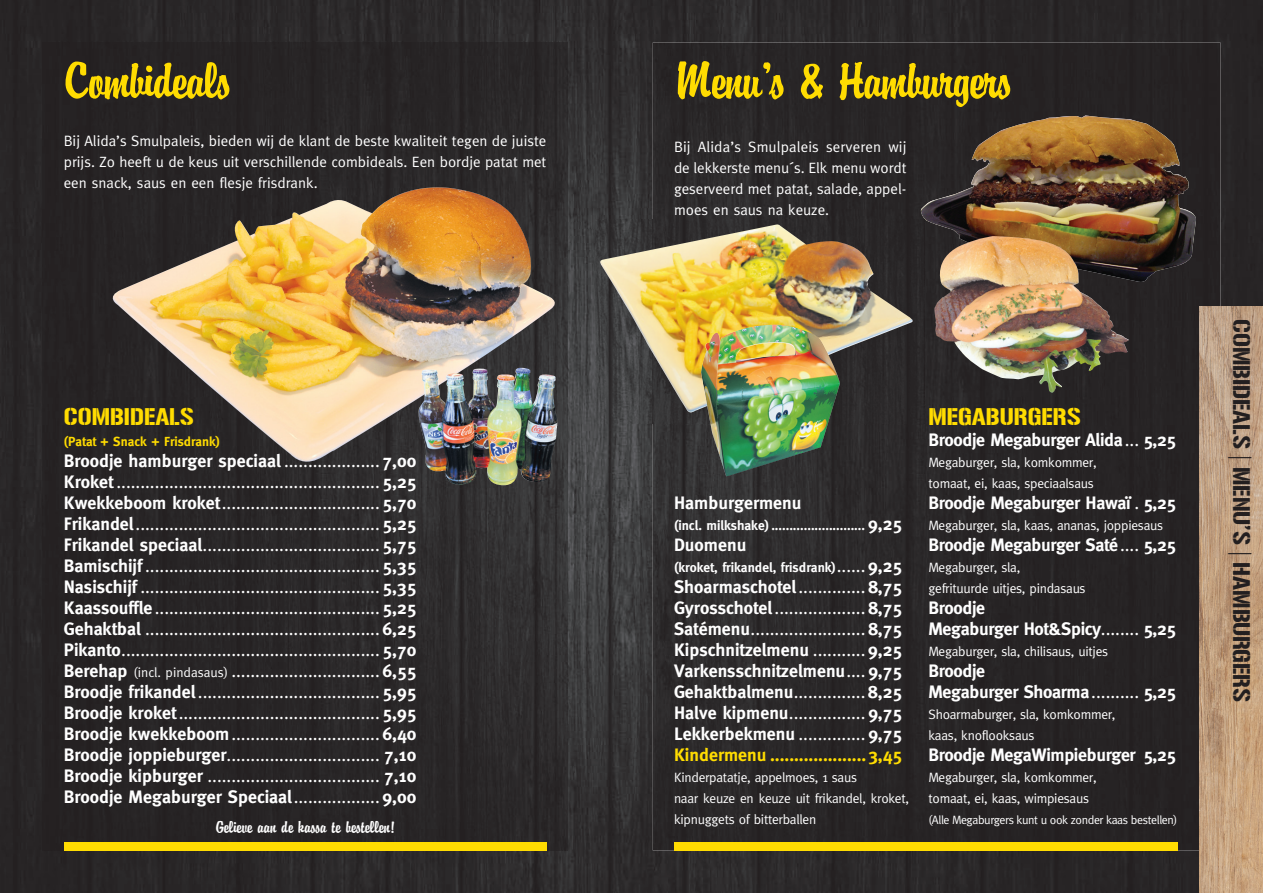
<style>
.page{position:relative;width:1263px;height:893px;background:#fff}
.page>*{position:absolute;margin:0;border:0;box-sizing:border-box;transform-origin:0 0}
.t1{font:54px "Brandyscript";letter-spacing:-.02em;color:#ffdc01}
.t2{font:24px "Gunplay";color:#231f20}
.t3{font:24px "Gunplay";color:#ffdc01}
.t4{font:18px/21px "Meta";color:#fff;text-align:justify}
.t5{font:700 18px/21px "Meta";letter-spacing:-.02em;color:#fff}
.t6{font:18px "Brandyscript";color:#fff}
.t7{font:700 18px "Meta";color:#fff}
.t8{font:15px/21px "Meta";color:#fff;text-align:justify}
.t9{font:13.5px/21px "Meta";letter-spacing:-.02em;color:#fff}
.t10{font:700 13.5px "Meta";color:#fff}
.t11{font:700 13.2px "Meta";color:#ffdc01}
.t12{font:12px "Meta";letter-spacing:-.035em;color:#fff}
.s1{font-weight:700}
.s2{font-size:13.5px}
.s3{font-size:18px}
.s4{font-weight:400;font-size:18px}
.s5{font-weight:400}
.s6{color:#ffdc01}
</style>
<div class="page">
<img style="left:0;top:0;width:1263px;height:893px">
<img style="left:653px;top:43px;width:567px;height:807px">
<img style="left:43px;top:43px;width:525px;height:807px">
<img style="left:1199px;top:306px;width:64px;height:587px">
<div style="left:674px;top:842px;width:504px;height:8px;background:#ffdc01"></div>
<div style="left:64px;top:842px;width:482px;height:8px;background:#ffdc01"></div>
<img style="left:104px;top:187px;width:456px;height:283px">
<img style="left:415px;top:368px;width:143px;height:118px">
<img style="left:921px;top:116px;width:275px;height:166px">
<img style="left:934px;top:236px;width:195px;height:157px">
<img style="left:596px;top:220px;width:328px;height:204px">
<img style="left:598px;top:224px;width:317px;height:191px">
<img style="left:701px;top:325px;width:139px;height:151px">
<h1 class="t1" style="left:64px;top:50px;width:169px">Combideals</h1>
<h1 class="t1" style="left:674px;top:50px;width:340px">Menu’s &amp; Hamburgers</h1>
<p class="t8" style="left:674px;top:136px;width:234px">Bij Alida’s Smulpaleis serveren wij de lekkerste menu´s. Elk menu wordt geserveerd met patat, salade, appel&shy;moes en saus na keuze.</p>
<p class="t8" style="left:64px;top:130px;width:484px">Bij Alida’s Smulpaleis, bieden wij de klant de beste kwaliteit tegen de juiste prijs. Zo heeft u de keus uit verschillende combideals. Een bordje patat met een snack, saus en een flesje frisdrank.</p>
<h2 class="t3" style="left:64px;top:404px;width:132px">COMBIDEALS</h2>
<p class="t11" style="left:64px;top:434px;width:158px">(Patat + Snack + Frisdrank)</p>
<p class="t4" style="left:64px;top:450px;width:354px"><span class="s1">Broodje hamburger speciaal</span> .................... <span class="s1">7,00<br>Kroket</span> ....................................................... <span class="s1">5,25<br>Kwekkeboom kroket</span> ................................. <span class="s1">5,70<br>Frikandel</span> ................................................... <span class="s1">5,25<br>Frikandel speciaal</span> ..................................... <span class="s1">5,75<br>Bamischijf</span> ................................................. <span class="s1">5,35<br>Nasischijf</span> .................................................. <span class="s1">5,35<br>Kaassouffle</span> ............................................... <span class="s1">5,25<br>Gehaktbal</span> ................................................. <span class="s1">6,25<br>Pikanto</span> ...................................................... <span class="s1">5,70<br>Berehap</span> <span class="s2">(incl. pindasaus)</span> ............................... <span class="s1">6,55<br>Broodje frikandel</span> ...................................... <span class="s1">5,95<br>Broodje kroket</span> .......................................... <span class="s1">5,95<br>Broodje kwekkeboom</span> ............................... <span class="s1">6,40<br>Broodje joppieburger</span>................................ <span class="s1">7,10<br>Broodje kipburger</span> .................................... <span class="s1">7,10<br>Broodje Megaburger Speciaal</span> .................. <span class="s1">9,00</span></p>
<p class="t6" style="left:215px;top:817px;width:181px">Gelieve aan de kassa te bestellen!</p>
<p class="t7" style="left:674px;top:493px;width:129px">Hamburgermenu</p>
<p class="t10" style="left:674px;top:518px;width:230px">(incl. milkshake) .......................... <span class="s3">9,25</span></p>
<p class="t5" style="left:674px;top:534px;width:74px">Duomenu</p>
<p class="t10" style="left:674px;top:560px;width:229px">(kroket, frikandel, frisdrank) <span class="s4">......</span> <span class="s3">9,25</span></p>
<p class="t5" style="left:674px;top:576px;width:230px;text-align:justify">Shoarmaschotel <span class="s5">..............</span> 8,75<br>Gyrosschotel <span class="s5">...................</span> 8,75<br>Satémenu <span class="s5">........................</span> 8,75<br>Kipschnitzelmenu <span class="s5">...........</span> 9,25<br>Varkensschnitzelmenu <span class="s5">....</span> 9,75<br>Gehaktbalmenu <span class="s5">...............</span> 8,25<br>Halve kipmenu <span class="s5">................</span> 9,75<br>Lekkerbekmenu <span class="s5">..............</span> 9,75<br><span class="s6">Kindermenu ....................3,45</span></p>
<p class="t9" style="left:674px;top:767px;width:237px">Kinderpatatje, appelmoes, 1 saus<br>naar keuze en keuze uit frikandel, kroket, kipnuggets of bitterballen</p>
<h2 class="t3" style="left:928px;top:404px;width:154px">MEGABURGERS</h2>
<p class="t5" style="left:928px;top:429px;width:249px">Broodje Megaburger Alida <span class="s5">...</span> 5,25</p>
<p class="t9" style="left:928px;top:451px;width:170px">Megaburger, sla, komkommer, tomaat, ei, kaas, speciaalsaus</p>
<p class="t5" style="left:928px;top:492px;width:249px">Broodje Megaburger Hawaï <span class="s5">.</span> 5,25</p>
<p class="t9" style="left:928px;top:514px;width:236px">Megaburger, sla, kaas, ananas, joppiesaus</p>
<p class="t5" style="left:928px;top:534px;width:249px">Broodje Megaburger Saté <span class="s5">....</span> 5,25</p>
<p class="t9" style="left:928px;top:556px;width:159px">Megaburger, sla,<br>gefrituurde uitjes, pindasaus</p>
<p class="t5" style="left:928px;top:597px;width:249px">Broodje<br>Megaburger Hot&amp;Spicy <span class="s5">........</span> 5,25</p>
<p class="t9" style="left:928px;top:640px;width:181px">Megaburger, sla, chilisaus, uitjes</p>
<p class="t5" style="left:928px;top:660px;width:249px">Broodje<br>Megaburger Shoarma <span class="s5">..........</span> 5,25</p>
<p class="t9" style="left:928px;top:703px;width:188px">Shoarmaburger, sla, komkommer, kaas, knoflooksaus</p>
<p class="t5" style="left:928px;top:744px;width:249px">Broodje MegaWimpieburger 5,25</p>
<p class="t9" style="left:928px;top:766px;width:170px">Megaburger, sla, komkommer, tomaat, ei, kaas, wimpiesaus</p>
<p class="t12" style="left:928px;top:813px;width:251px">(Alle Megaburgers kunt u ook zonder kaas bestellen)</p>
<h2 class="t2" style="left:1254px;top:319px;width:385px;rotate:90deg">COMBIDEALS | MENU’S | HAMBURGERS</h2>
</div>
